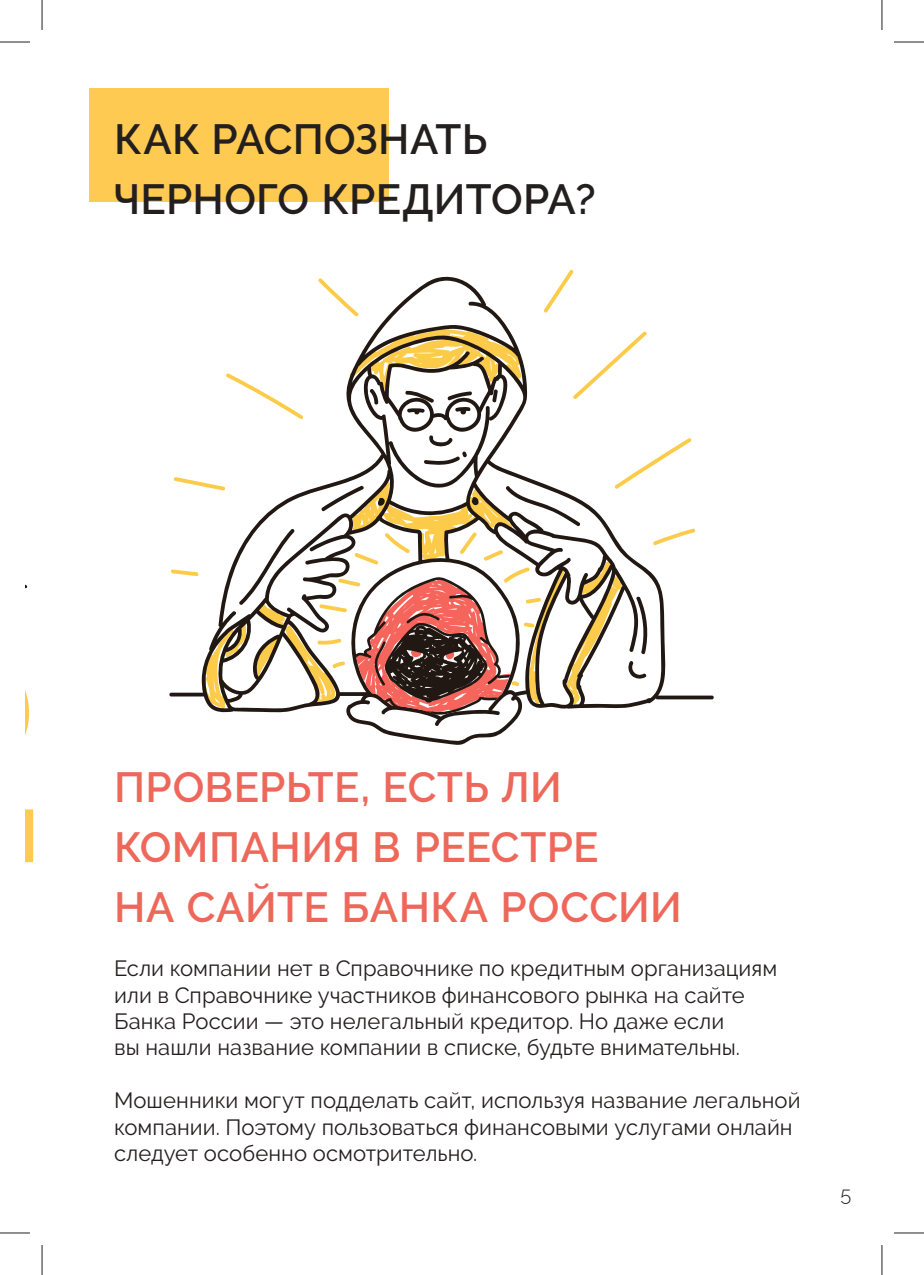
<style>
.page{position:relative;width:924px;height:1275px;background:#fff}
.page>*{position:absolute;margin:0;border:0;box-sizing:border-box;transform-origin:0 0}
.t1{font:600 42px/60px "Raleway";letter-spacing:.01em;color:#ed685b}
.t2{font:600 42px/60px "Raleway";letter-spacing:.005em;color:#241f1f}
.t3{font:22px/26.4px "Raleway";color:#241f1f}
.t4{font:300 20px "Raleway";color:#241f1f}
</style>
<div class="page">
<div style="left:89px;top:88px;width:299px;height:113px;background:#ffca52"></div>
<svg style="left:169px;top:276px;width:545px;height:469px"></svg>
<svg style="left:542px;top:270px;width:32px;height:44px"></svg>
<svg style="left:317px;top:277px;width:42px;height:40px"></svg>
<svg style="left:170px;top:328px;width:525px;height:389px"></svg>
<hr style="left:0;top:42px;width:30px;height:1px;background:#241f1f">
<hr style="left:893px;top:42px;width:30px;height:1px;background:#241f1f">
<hr style="left:0;top:1232px;width:30px;height:1px;background:#241f1f">
<hr style="left:893px;top:1232px;width:30px;height:1px;background:#241f1f">
<hr style="left:42px;top:0;width:1px;height:30px;background:#241f1f">
<hr style="left:42px;top:1245px;width:1px;height:30px;background:#241f1f">
<hr style="left:881px;top:0;width:1px;height:30px;background:#241f1f">
<hr style="left:881px;top:1245px;width:1px;height:30px;background:#241f1f">
<h1 class="t2" style="left:114px;top:109px;width:483px">КАК РАСПОЗНАТЬ<br>ЧЕРНОГО КРЕДИТОРА?</h1>
<h1 class="t1" style="left:114px;top:757px;width:569px">ПРОВЕРЬТЕ, ЕСТЬ ЛИ<br>КОМПАНИЯ В РЕЕСТРЕ<br>НА САЙТЕ БАНКА РОССИИ</h1>
<p class="t3" style="left:114px;top:955px;width:664px">Если компании нет в Справочнике по кредитным организациям или в Справочнике участников финансового рынка на сайте Банка России — это нелегальный кредитор. Но даже если<br>вы нашли название компании в списке, будьте внимательны.</p>
<p class="t3" style="left:114px;top:1087px;width:687px">Мошенники могут подделать сайт, используя название легальной компании. Поэтому пользоваться финансовыми услугами онлайн следует особенно осмотрительно.</p>
<p class="t4" style="left:840px;top:1182px;width:12px">5</p>
</div>
